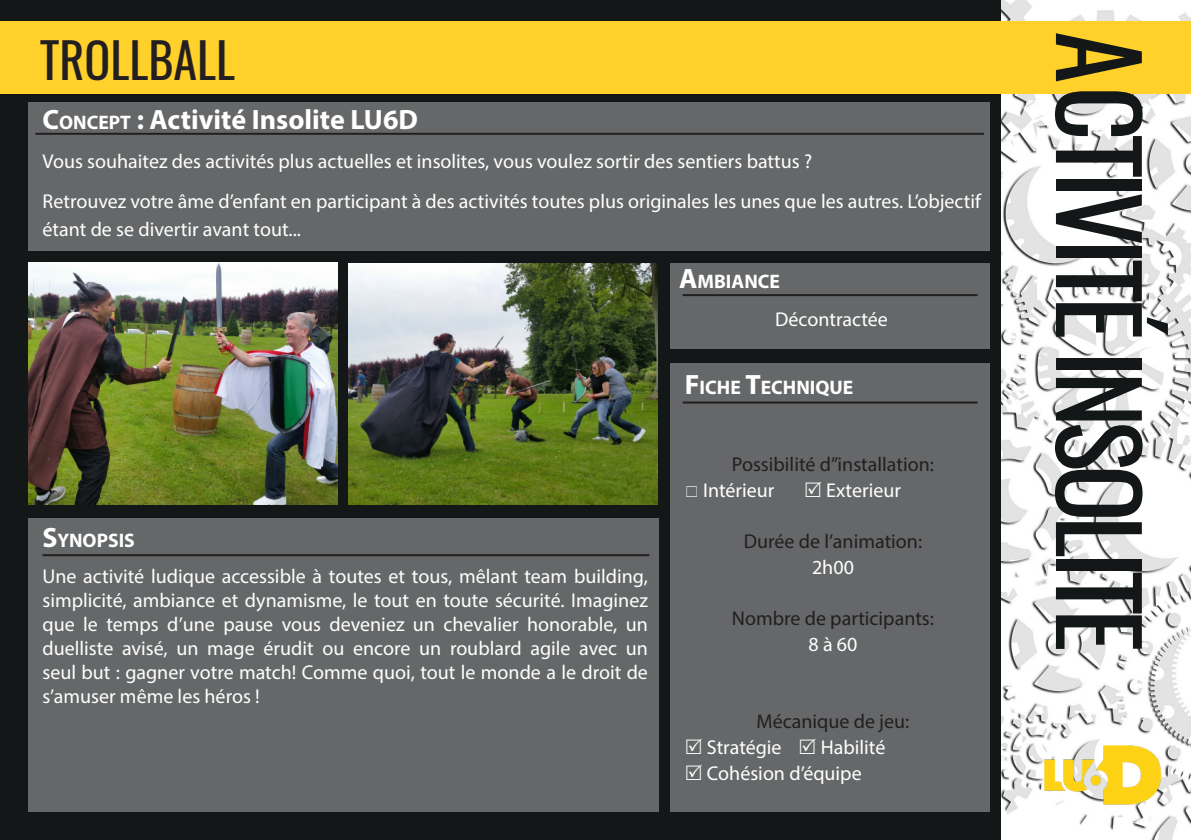
<style>
.page{position:relative;width:1191px;height:840px;background:#fff}
.page>*{position:absolute;margin:0;border:0;box-sizing:border-box;transform-origin:0 0}
.t1{font:106px "Oswald";letter-spacing:-.06em;color:#131718}
.t2{font:48px "Oswald";color:#231f20}
.t3{font:700 28px "Myriad Pro";color:#fff}
.t4{font:20px/24px "Myriad Pro";color:#fff;text-align:justify}
.t5{font:20px "Myriad Pro";color:#231f20}
.t6{font:700 19.6px "Myriad Pro";color:#fff}
.s1{font-style:inherit}
.s2{font-size:19.6px}
.s3{font-size:28px}
</style>
<div class="page">
<div style="left:0;top:0;width:1003px;height:839px;background:#131718"></div>
<img style="left:1001px;top:0;width:190px;height:839px">
<div style="left:0;top:21px;width:1191px;height:73px;background:#ffd12a"></div>
<img style="left:1023px;top:731px;width:139px;height:79px">
<img style="left:28px;top:262px;width:309px;height:242px">
<img style="left:348px;top:264px;width:309px;height:240px">
<div style="left:28px;top:102px;width:961px;height:149px;background:#656768"></div>
<hr style="left:35px;top:133px;width:949px;height:2px;background:#231f20">
<div style="left:28px;top:517px;width:631px;height:294px;background:#656768"></div>
<div style="left:670px;top:363px;width:319px;height:448px;background:#656768"></div>
<div style="left:670px;top:263px;width:319px;height:86px;background:#656768"></div>
<hr style="left:682px;top:294px;width:295px;height:2px;background:#231f20">
<hr style="left:43px;top:554px;width:606px;height:2px;background:#231f20">
<hr style="left:682px;top:401px;width:295px;height:2px;background:#231f20">
<p class="t2" style="left:40px;top:18px;width:197px">TROLLBALL</p>
<p class="t3" style="left:43px;top:101px;width:377px"><span class="s1">C</span><span class="s2">ONCEPT</span> <span class="s1">:</span> Activité Insolite LU6D</p>
<p class="t4" style="left:43px;top:149px;width:771px">Vous souhaitez des activités plus actuelles et insolites, vous voulez sortir des sentiers battus ?</p>
<p class="t4" style="left:43px;top:186px;width:940px;line-height:28px">Retrouvez votre âme d’enfant en participant à des activités toutes plus originales les unes que les autres. L’objectif étant de se divertir avant tout...</p>
<p class="t6" style="left:679px;top:268px;width:102px"><span class="s3">A</span>MBIANCE</p>
<p class="t4" style="left:775px;top:306px;width:114px">Décontractée</p>
<p class="t6" style="left:43px;top:527px;width:92px"><span class="s3">S</span>YNOPSIS</p>
<p class="t4" style="left:43px;top:563px;width:607px">Une activité ludique accessible à toutes et tous, mêlant team building, simplicité, ambiance et dynamisme, le tout en toute sécurité. Imaginez que le temps d’une pause vous deveniez un chevalier honorable, un duelliste avisé, un mage érudit ou encore un roublard agile avec un seul but : gagner votre match! Comme quoi, tout le monde a le droit de s’amuser même les héros !</p>
<p class="t6" style="left:685px;top:374px;width:170px"><span class="s3">F</span>ICHE <span class="s3">T</span>ECHNIQUE</p>
<p class="t5" style="left:732px;top:452px;width:204px">Possibilité d’’installation:</p>
<p class="t4" style="left:703px;top:477px;width:73px">Intérieur</p>
<p class="t4" style="left:826px;top:477px;width:76px">Exterieur</p>
<p class="t5" style="left:743px;top:529px;width:180px">Durée de l’animation:</p>
<p class="t4" style="left:812px;top:554px;width:43px">2h00</p>
<p class="t5" style="left:732px;top:606px;width:204px">Nombre de participants:</p>
<p class="t4" style="left:808px;top:631px;width:50px">8 à 60</p>
<p class="t5" style="left:756px;top:708px;width:154px">Mécanique de jeu:</p>
<p class="t4" style="left:707px;top:734px;width:76px">Stratégie</p>
<p class="t4" style="left:820px;top:734px;width:66px">Habilité</p>
<p class="t4" style="left:707px;top:760px;width:156px">Cohésion d’équipe</p>
<p class="t1" style="left:1193px;top:31px;width:621px;rotate:90deg">ACTIVITÉ INSOLITE</p>
</div>
